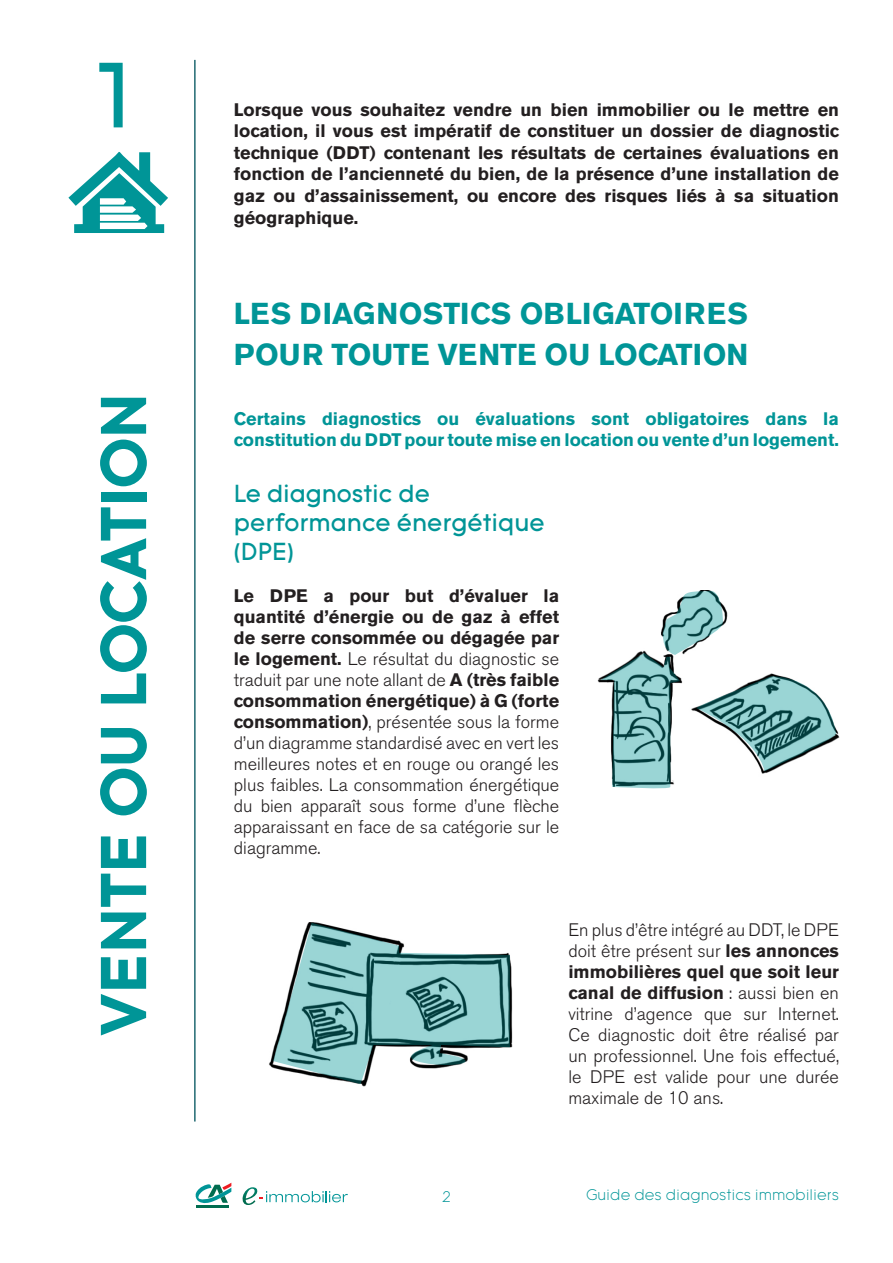
<style>
.page{position:relative;width:893px;height:1263px;background:#fff}
.page>*{position:absolute;margin:0;border:0;box-sizing:border-box;transform-origin:0 0}
.t1{font:90px "Tomica";color:#009597}
.ecxmsonormal{font:700 63px "Tomica";color:#009597}
.t2{font:700 30px/40.5px "Akzidenz Grotesk BE";color:#009597}
.ecxmsonormal-2{font:24px/28.8px "Tomica";color:#009597}
.ecxmsonormal-3{font:300 18px/21px "Akzidenz Grotesk BE";color:#231f20;text-align:justify}
.ecxmsonormal-4{font:700 18px/21.6px "Akzidenz Grotesk BE";color:#231f20;text-align:justify}
.ecxmsonormal-5{font:700 18px/21px "Akzidenz Grotesk BE";color:#009597}
.t3{font:300 15px "Tomica";color:#009597}
.s1{font-weight:700}
</style>
<div class="page">
<svg style="left:242px;top:1187px;width:106px;height:18px"></svg>
<hr style="left:196px;top:1205px;width:33px;height:3px;background:#006c4f">
<svg style="left:196px;top:1183px;width:35px;height:21px"></svg>
<hr style="left:194px;top:60px;width:2px;height:1061px;background:#216972">
<svg style="left:600px;top:590px;width:236px;height:199px"></svg>
<img style="left:269px;top:958px;width:243px;height:128px">
<svg style="left:273px;top:923px;width:237px;height:161px"></svg>
<svg style="left:68px;top:152px;width:100px;height:81px"></svg>
<p class="t1" style="left:96px;top:38px;width:37px">1</p>
<p class="ecxmsonormal" style="left:83px;top:1036px;width:644px;rotate:-90deg">VENTE OU LOCATION</p>
<p class="ecxmsonormal-4" style="left:234px;top:99px;width:607px">Lorsque vous souhaitez vendre un bien immobilier ou le mettre en location, il vous est impératif de constituer un dossier de diagnostic technique (DDT) contenant les résultats de certaines évaluations en fonction de l’ancienneté du bien, de la présence d’une installation de gaz ou d’assainissement, ou encore des risques liés à sa situation géographique.</p>
<p class="t2" style="left:234px;top:294px;width:516px">LES DIAGNOSTICS OBLIGATOIRES<br>POUR TOUTE VENTE OU LOCATION</p>
<p class="ecxmsonormal-5" style="left:234px;top:409px;width:607px">Certains diagnostics ou évaluations sont obligatoires dans la constitution du DDT pour toute mise en location ou vente d’un logement.</p>
<p class="ecxmsonormal-2" style="left:234px;top:480px;width:312px">Le diagnostic de performance énergétique (DPE)</p>
<p class="ecxmsonormal-3" style="left:234px;top:585px;width:327px"><span class="s1">Le DPE a pour but d’évaluer la quantité d’énergie ou de gaz à effet de serre consommée ou dégagée par le logement.</span> Le résultat du diagnostic se traduit par une note allant de <span class="s1">A (très faible consommation énergétique) à G (forte consommation)</span>, présentée sous la forme d’un diagramme standardisé avec en vert les meilleures notes et en rouge ou orangé les plus faibles. La consommation énergétique du bien apparaît sous forme d’une flèche apparaissant en face de sa catégorie sur le diagramme.</p>
<p class="ecxmsonormal-3" style="left:568px;top:920px;width:272px">En plus d’être intégré au DDT, le DPE doit être présent sur <span class="s1">les annonces immobilières quel que soit leur canal de diffusion</span> : aussi bien en vitrine d’agence que sur Internet.<br>Ce diagnostic doit être réalisé par un professionnel. Une fois effectué, le DPE est valide pour une durée maximale de 10 ans.</p>
<p class="t3" style="left:442px;top:1187px;width:10px">2</p>
<p class="t3" style="left:586px;top:1185px;width:254px">Guide des diagnostics immobiliers</p>
</div>
